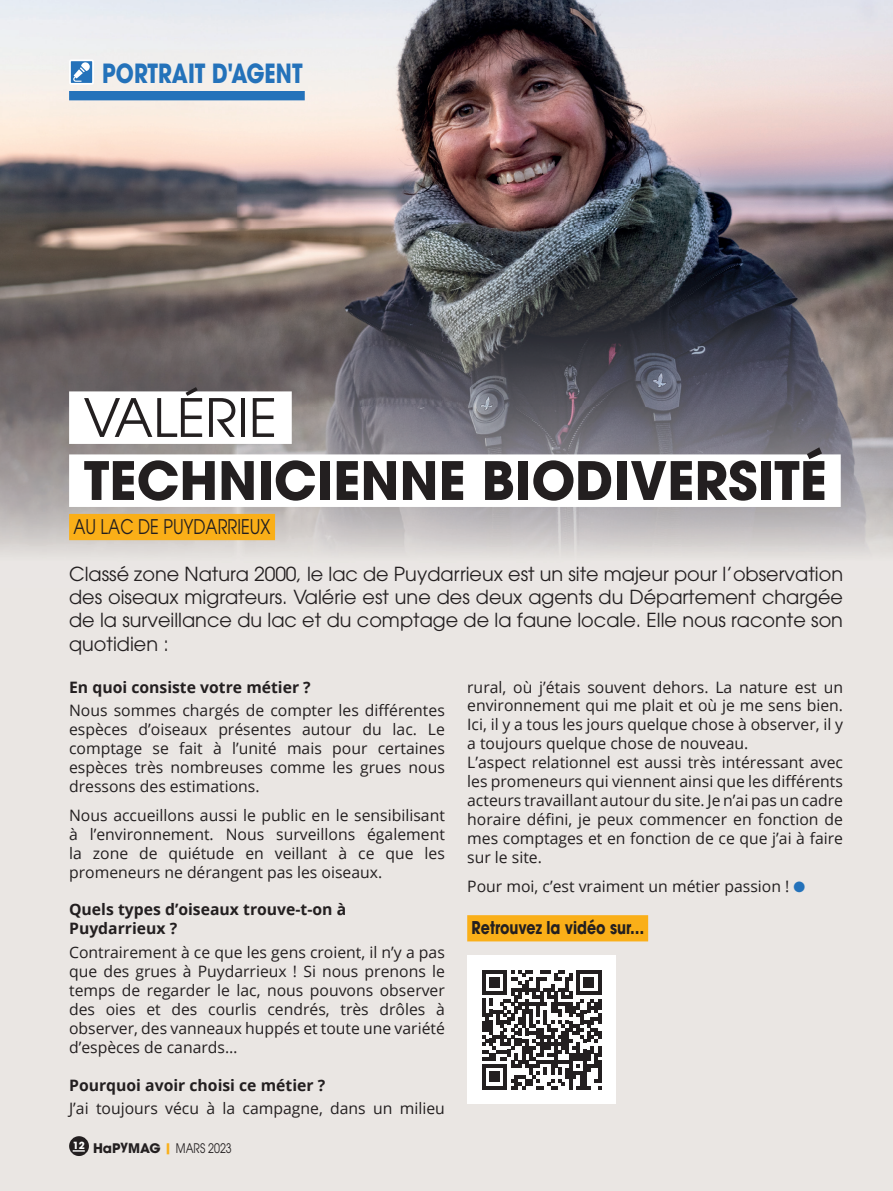
<style>
.page{position:relative;width:893px;height:1191px;background:#fff}
.page>*{position:absolute;margin:0;border:0;box-sizing:border-box;transform-origin:0 0}
.t1{font:700 52.5px "ITC Avant Garde Pro";color:#231f20}
.t2{font:52.5px "ITC Avant Garde Pro";color:#231f20}
.t3{font:700 26.25px "ITC Avant Garde Pro";color:#2472ba;scale:.81 1}
.t4{font:20.12px "ITC Avant Garde Pro";color:#231f20;scale:.81 1}
.t5{font:19.25px/23.1px "ITC Avant Garde Pro";color:#231f20;text-align:justify}
.t6{font:700 17.5px "ITC Avant Garde Pro";color:#231f20;scale:.81 1}
.t7{font:15.75px/18.9px "Open Sans";color:#231f20;text-align:justify}
.t8{font:700 15.75px/18.9px "Open Sans";color:#231f20}
.t9{font:13.12px "ITC Avant Garde Pro";color:#231f20;scale:.81 1}
.s1{color:#2472ba}
.s2{font-weight:700}
.s3{font-weight:700;color:#faaf18}
</style>
<div class="page">
<img style="left:0;top:0;width:893px;height:587px">
<div style="left:0;top:587px;width:893px;height:604px;background:#eae6e3"></div>
<div style="left:69px;top:1136px;width:20px;height:20px;background:#231f20;border-radius:50%"></div>
<svg style="left:73px;top:1150px;width:12px;height:1px"></svg>
<div style="left:69px;top:91px;width:236px;height:9px;background:#2472ba"></div>
<div style="left:70px;top:60px;width:23px;height:24px;background:#2472ba"></div>
<div style="left:69px;top:59px;width:25px;height:26px;border:2px solid #fff"></div>
<svg style="left:73px;top:62px;width:17px;height:20px"></svg>
<div style="left:69px;top:391px;width:223px;height:53px;background:#fff"></div>
<div style="left:69px;top:454px;width:772px;height:53px;background:#fff"></div>
<div style="left:69px;top:514px;width:206px;height:26px;background:#faaf18"></div>
<div style="left:467px;top:915px;width:181px;height:26px;background:#faaf18"></div>
<div style="left:467px;top:955px;width:149px;height:149px;background:#fff"></div>
<svg style="left:482px;top:970px;width:119px;height:119px"></svg>
<h2 class="t3" style="left:102px;top:56px;width:249px">PORTRAIT D'AGENT</h2>
<h1 class="t2" style="left:84px;top:385px;width:195px">VALÉRIE</h1>
<h1 class="t1" style="left:84px;top:445px;width:745px">TECHNICIENNE BIODIVERSITÉ</h1>
<p class="t4" style="left:74px;top:514px;width:245px">AU LAC DE PUYDARRIEUX</p>
<p class="t5" style="left:69px;top:562px;width:775px">Classé zone Natura 2000, le lac de Puydarrieux est un site majeur pour l’observation des oiseaux migrateurs. Valérie est une des deux agents du Département chargée de la surveillance du lac et du comptage de la faune locale. Elle nous raconte son quotidien :</p>
<p class="t8" style="left:69px;top:677px;width:243px">En quoi consiste votre métier ?</p>
<p class="t7" style="left:69px;top:701px;width:377px">Nous sommes chargés de compter les différentes espèces d’oiseaux présentes autour du lac. Le comptage se fait à l’unité mais pour certaines espèces très nombreuses comme les grues nous dressons des estimations.</p>
<p class="t7" style="left:69px;top:805px;width:377px">Nous accueillons aussi le public en le sensibilisant à l’environnement. Nous surveillons également la zone de quiétude en veillant à ce que les promeneurs ne dérangent pas les oiseaux.</p>
<p class="t8" style="left:69px;top:900px;width:279px">Quels types d’oiseaux trouve-t-on à<br>Puydarrieux ?</p>
<p class="t7" style="left:69px;top:942px;width:377px">Contrairement à ce que les gens croient, il n’y a pas que des grues à Puydarrieux ! Si nous prenons le temps de regarder le lac, nous pouvons observer des oies et des courlis cendrés, très drôles à observer, des vanneaux huppés et toute une variété d’espèces de canards…</p>
<p class="t8" style="left:69px;top:1075px;width:258px">Pourquoi avoir choisi ce métier ?</p>
<p class="t7" style="left:69px;top:1098px;width:377px">J’ai toujours vécu à la campagne, dans un milieu</p>
<p class="t7" style="left:467px;top:677px;width:377px;text-align:left">rural, où j’étais souvent dehors. La nature est un environnement qui me plait et où je me sens bien.<br>Ici, il y a tous les jours quelque chose à observer, il y a toujours quelque chose de nouveau.<br>L’aspect relationnel est aussi très intéressant avec les promeneurs qui viennent ainsi que les différents acteurs travaillant autour du site. Je n’ai pas un cadre horaire défini, je peux commencer en fonction de mes comptages et en fonction de ce que j’ai à faire sur le site.</p>
<p class="t7" style="left:467px;top:876px;width:339px">Pour moi, c’est vraiment un métier passion ! <span class="s1">●</span></p>
<p class="t6" style="left:472px;top:915px;width:215px">Retrouvez la vidéo sur…</p>
<p class="t9" style="left:73px;top:1139px;width:198px"><sup>12</sup> <span class="s2">HaP</span><sup>y</sup><span class="s2">MAG</span> <span class="s3">|</span> MARS 2023</p>
</div>
